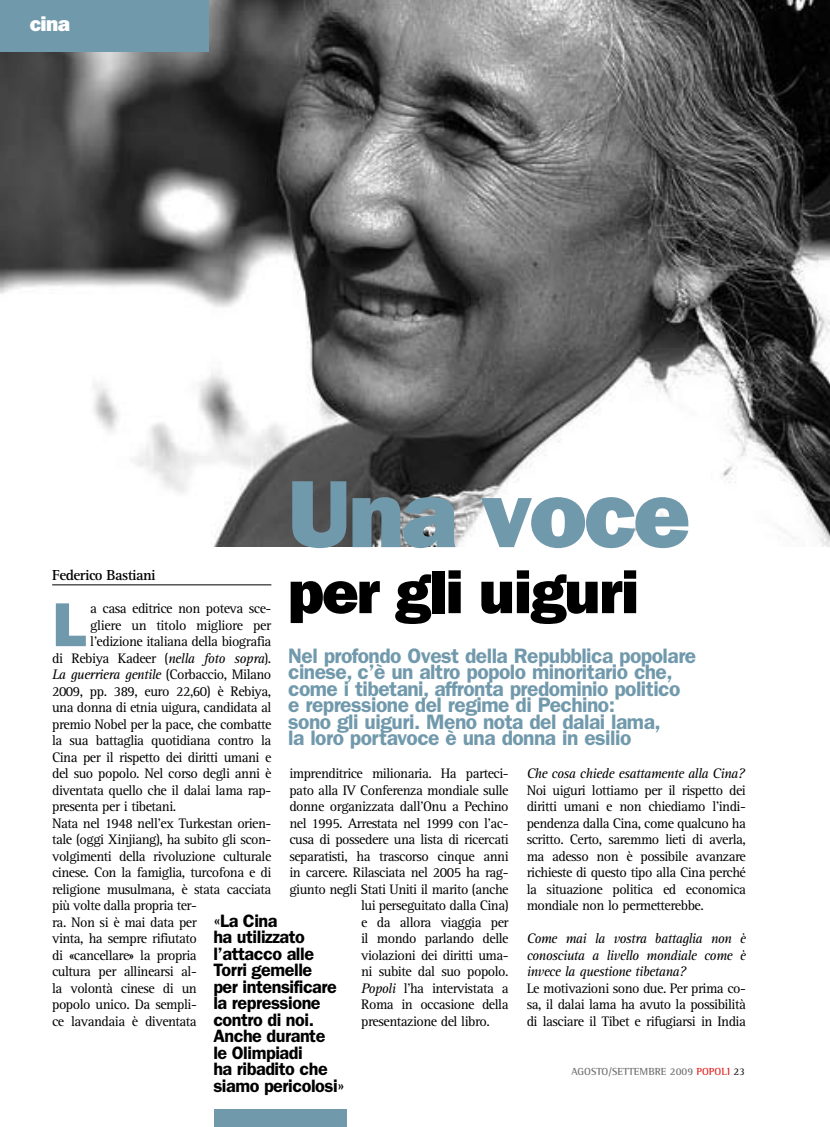
<style>
.page{position:relative;width:830px;height:1127px;background:#fff}
.page>*{position:absolute;margin:0;border:0;box-sizing:border-box;transform-origin:0 0}
.t1{font:96px "ITC Franklin Gothic Std Hvy";letter-spacing:-.03em;color:#7199ac}
.t2{font:62.4px "ITC Franklin Gothic Std Hvy";color:#7199ac}
.t3{font:61.5px "ITC Franklin Gothic Std Hvy";letter-spacing:-.03em;color:#000}
.t4{font:600 21px/16.5px "ITC Franklin Gothic Std";letter-spacing:-.025em;color:#7199ac}
.t5{font:21px "ITC Franklin Gothic Std Hvy";color:#fff}
.t6{font:600 18px/16.5px "ITC Franklin Gothic Std";letter-spacing:-.025em;color:#000}
.t7{font:700 15px "Rotis Serif";letter-spacing:-.035em;color:#000}
.t8{font:14.25px/16.5px "Rotis Serif";letter-spacing:-.035em;color:#000;text-align:justify}
.t9{font:italic 14.25px/16.5px "Rotis Serif";letter-spacing:-.035em;color:#000;text-align:justify}
.t10{font:700 10.5px "Rotis Semi Serif";color:#707173}
.s1{font-style:italic}
.s2{font-style:normal}
.s3{color:#e42121}
.s4{color:#28282a}
</style>
<div class="page">
<hr style="left:52px;top:584px;width:219px;height:1px;background:#000">
<img style="left:0;top:0;width:829px;height:547px">
<div style="left:0;top:0;width:208px;height:52px;background:#7199ac"></div>
<div style="left:214px;top:1109px;width:132px;height:18px;background:#7199ac"></div>
<h3 class="t5" style="left:30px;top:11px;width:42px">cina</h3>
<h1 class="t1" style="left:288px;top:458px;width:404px">Una voce</h1>
<h3 class="t3" style="left:288px;top:556px;width:353px">per gli uiguri</h3>
<p class="t7" style="left:52px;top:566px;width:105px">Federico Bastiani</p>
<h2 class="t2" style="left:52px;top:588px;width:35px">L</h2>
<p class="t8" style="left:90px;top:600px;width:182px">a casa editrice non poteva sce-</p>
<p class="t8" style="left:90px;top:617px;width:182px">gliere un titolo migliore per</p>
<p class="t8" style="left:90px;top:633px;width:183px">l’edizione italiana della biografia</p>
<p class="t8" style="left:52px;top:650px;width:221px">di Rebiya Kadeer (<span class="s1">nella foto sopra</span>).</p>
<p class="t9" style="left:52px;top:667px;width:221px">La guerriera gentile <span class="s2">(Corbaccio, Milano</span></p>
<p class="t8" style="left:52px;top:683px;width:220px">2009, pp. 389, euro 22,60) è Rebiya,</p>
<p class="t8" style="left:52px;top:699px;width:221px">una donna di etnia uigura, candidata al</p>
<p class="t8" style="left:52px;top:716px;width:221px">premio Nobel per la pace, che combatte</p>
<p class="t8" style="left:52px;top:732px;width:221px">la sua battaglia quotidiana contro la</p>
<p class="t8" style="left:52px;top:749px;width:220px">Cina per il rispetto dei diritti umani e</p>
<p class="t8" style="left:52px;top:766px;width:220px">del suo popolo. Nel corso degli anni è</p>
<p class="t8" style="left:52px;top:782px;width:221px">diventata quello che il dalai lama rap-</p>
<p class="t8" style="left:52px;top:799px;width:126px">presenta per i tibetani.</p>
<p class="t8" style="left:52px;top:815px;width:221px">Nata nel 1948 nell’ex Turkestan orien-</p>
<p class="t8" style="left:52px;top:832px;width:221px">tale (oggi Xinjiang), ha subito gli scon-</p>
<p class="t8" style="left:52px;top:848px;width:221px">volgimenti della rivoluzione culturale</p>
<p class="t8" style="left:52px;top:865px;width:221px">cinese. Con la famiglia, turcofona e di</p>
<p class="t8" style="left:52px;top:881px;width:221px">religione musulmana, è stata cacciata</p>
<p class="t8" style="left:52px;top:898px;width:146px">più volte dalla propria ter-</p>
<p class="t8" style="left:52px;top:914px;width:146px">ra. Non si è mai data per</p>
<p class="t8" style="left:52px;top:931px;width:146px">vinta, ha sempre rifiutato</p>
<p class="t8" style="left:52px;top:947px;width:146px">di «cancellare» la propria</p>
<p class="t8" style="left:52px;top:964px;width:146px">cultura per allinearsi al-</p>
<p class="t8" style="left:52px;top:980px;width:146px">la volontà cinese di un</p>
<p class="t8" style="left:52px;top:997px;width:146px">popolo unico. Da sempli-</p>
<p class="t8" style="left:52px;top:1013px;width:146px">ce lavandaia è diventata</p>
<p class="t4" style="left:288px;top:647px;width:409px">Nel profondo Ovest della Repubblica popolare cinese, c’è un altro popolo minoritario che, come i tibetani, affronta predominio politico e repressione del regime di Pechino:<br>sono gli uiguri. Meno nota del dalai lama,<br>la loro portavoce è una donna in esilio</p>
<p class="t8" style="left:289px;top:766px;width:221px">imprenditrice milionaria. Ha parteci-</p>
<p class="t8" style="left:289px;top:782px;width:221px">pato alla IV Conferenza mondiale sulle</p>
<p class="t8" style="left:289px;top:799px;width:221px">donne organizzata dall’Onu a Pechino</p>
<p class="t8" style="left:289px;top:815px;width:220px">nel 1995. Arrestata nel 1999 con l’ac-</p>
<p class="t8" style="left:289px;top:832px;width:221px">cusa di possedere una lista di ricercati</p>
<p class="t8" style="left:289px;top:848px;width:221px">separatisti, ha trascorso cinque anni</p>
<p class="t8" style="left:289px;top:865px;width:221px">in carcere. Rilasciata nel 2005 ha rag-</p>
<p class="t8" style="left:289px;top:881px;width:220px">giunto negli Stati Uniti il marito (anche</p>
<p class="t8" style="left:361px;top:898px;width:149px">lui perseguitato dalla Cina)</p>
<p class="t8" style="left:361px;top:914px;width:149px">e da allora viaggia per</p>
<p class="t8" style="left:361px;top:931px;width:149px">il mondo parlando delle</p>
<p class="t8" style="left:361px;top:947px;width:149px">violazioni dei diritti uma-</p>
<p class="t8" style="left:361px;top:964px;width:149px">ni subite dal suo popolo.</p>
<p class="t8" style="left:361px;top:980px;width:149px"><span class="s1">Popoli</span> l’ha intervistata a</p>
<p class="t8" style="left:361px;top:997px;width:149px">Roma in occasione della</p>
<p class="t8" style="left:361px;top:1013px;width:130px">presentazione del libro.</p>
<p class="t9" style="left:526px;top:766px;width:219px">Che cosa chiede esattamente alla Cina?</p>
<p class="t8" style="left:526px;top:782px;width:221px">Noi uiguri lottiamo per il rispetto dei diritti umani e non chiediamo l’indi&shy;pendenza dalla Cina, come qualcuno ha scritto. Certo, saremmo lieti di averla, ma adesso non è possibile avanzare richieste di questo tipo alla Cina perché la situazione politica ed economica mondiale non lo permetterebbe.</p>
<p class="t9" style="left:526px;top:931px;width:221px">Come mai la vostra battaglia non è conosciuta a livello mondiale come è invece la questione tibetana?</p>
<p class="t8" style="left:526px;top:980px;width:221px">Le motivazioni sono due. Per prima co&shy;sa, il dalai lama ha avuto la possibilità di lasciare il Tibet e rifugiarsi in India</p>
<p class="t6" style="left:213px;top:912px;width:133px">«La Cina<br>ha utilizzato l’attacco alle<br>Torri gemelle<br>per intensificare la repressione contro di noi.<br>Anche durante<br>le Olimpiadi<br>ha ribadito che siamo pericolosi»</p>
<p class="t10" style="left:571px;top:1065px;width:175px">AGOSTO/SETTEMBRE 2009 <span class="s3">POPOLI</span> <span class="s4">23</span></p>
</div>
